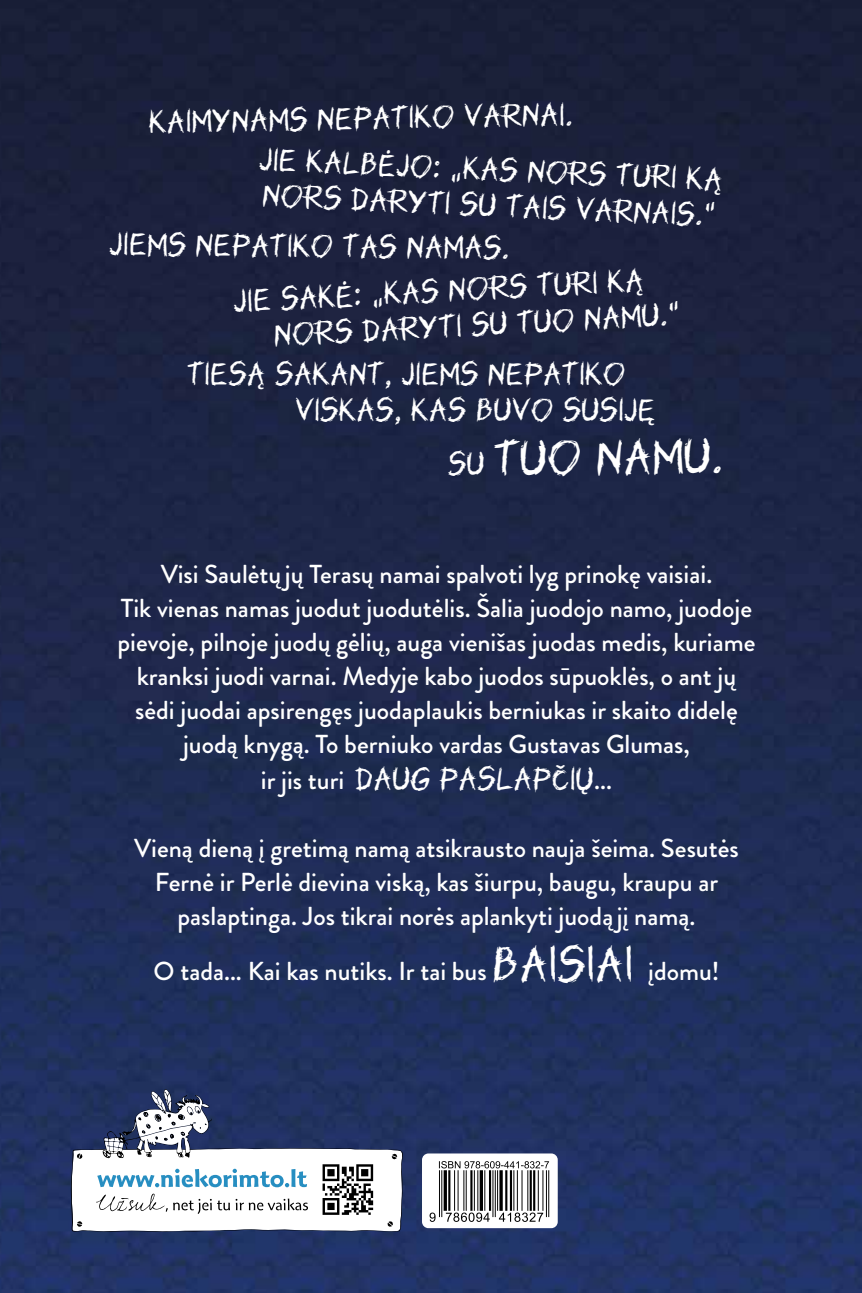
<style>
.page{position:relative;width:862px;height:1293px;background:#fff}
.page>*{position:absolute;margin:0;border:0;box-sizing:border-box;transform-origin:0 0}
.t1{font:39.6px "Unutterable";color:#fff}
.t2{font:500 26px/34px "Brandon Grotesque";color:#fff;text-align:center}
.t3{font:26px/36px "Unutterable";letter-spacing:.03em;color:#fff}
.s1{font-family:"Brandon Grotesque";font-weight:500}
.s2{font-family:"Unutterable";font-weight:400;font-size:39.6px}
</style>
<div class="page">
<img style="left:0;top:0;width:862px;height:1293px">
<svg style="left:71px;top:1088px;width:332px;height:144px"></svg>
<svg style="left:422px;top:1153px;width:136px;height:75px"></svg>
<svg style="left:439px;top:1161px;width:110px;height:7px"></svg>
<svg style="left:429px;top:1212px;width:6px;height:10px"></svg>
<svg style="left:446px;top:1212px;width:44px;height:10px"></svg>
<hr style="left:548px;top:1170px;width:1px;height:47px;background:#000">
<hr style="left:546px;top:1170px;width:1px;height:47px;background:#000">
<hr style="left:542px;top:1170px;width:1px;height:40px;background:#000">
<hr style="left:538px;top:1170px;width:1px;height:40px;background:#000">
<hr style="left:533px;top:1170px;width:2px;height:40px;background:#000">
<hr style="left:530px;top:1170px;width:2px;height:40px;background:#000">
<hr style="left:527px;top:1170px;width:1px;height:40px;background:#000">
<hr style="left:521px;top:1170px;width:1px;height:40px;background:#000">
<hr style="left:517px;top:1170px;width:1px;height:40px;background:#000">
<hr style="left:513px;top:1170px;width:1px;height:40px;background:#000">
<hr style="left:510px;top:1170px;width:2px;height:40px;background:#000">
<hr style="left:505px;top:1170px;width:2px;height:40px;background:#000">
<svg style="left:499px;top:1170px;width:4px;height:40px"></svg>
<hr style="left:497px;top:1170px;width:1px;height:40px;background:#000">
<hr style="left:495px;top:1170px;width:1px;height:47px;background:#000">
<hr style="left:492px;top:1170px;width:1px;height:47px;background:#000">
<hr style="left:489px;top:1170px;width:2px;height:40px;background:#000">
<hr style="left:484px;top:1170px;width:1px;height:40px;background:#000">
<hr style="left:480px;top:1170px;width:3px;height:40px;background:#000">
<hr style="left:477px;top:1170px;width:1px;height:40px;background:#000">
<hr style="left:474px;top:1170px;width:1px;height:40px;background:#000">
<hr style="left:470px;top:1170px;width:2px;height:40px;background:#000">
<hr style="left:466px;top:1170px;width:1px;height:40px;background:#000">
<hr style="left:463px;top:1170px;width:1px;height:40px;background:#000">
<hr style="left:457px;top:1170px;width:1px;height:40px;background:#000">
<hr style="left:454px;top:1170px;width:1px;height:40px;background:#000">
<hr style="left:448px;top:1170px;width:2px;height:40px;background:#000">
<svg style="left:443px;top:1170px;width:4px;height:40px"></svg>
<hr style="left:441px;top:1170px;width:1px;height:47px;background:#000">
<hr style="left:439px;top:1170px;width:1px;height:47px;background:#000">
<svg style="left:499px;top:1212px;width:44px;height:10px"></svg>
<p class="t3" style="left:149px;top:105px;width:425px;rotate:-1deg">KAIMYNAMS NEPATIKO VARNAI.</p>
<p class="t3" style="left:261px;top:141px;width:465px;rotate:3deg">JIE KALBĖJO: „KAS NORS TURI KĄ<br>NORS DARYTI SU TAIS VARNAIS.“</p>
<p class="t3" style="left:110px;top:229px;width:401px">JIEMS NEPATIKO TAS NAMAS.</p>
<p class="t3" style="left:271px;top:282px;width:408px;text-indent:-39px;rotate:-3deg">JIE SAKĖ: „KAS NORS TURI KĄ<br>NORS DARYTI SU TUO NAMU.“</p>
<p class="t3" style="left:295px;top:357px;width:361px;text-indent:-108px">TIESĄ SAKANT, JIEMS NEPATIKO<br>VISKAS, KAS BUVO SUSIJĘ</p>
<p class="t3" style="left:448px;top:447px;width:37px">SU</p>
<h1 class="t1" style="left:494px;top:438px;width:230px;rotate:-1deg">TUO NAMU.</h1>
<p class="t2" style="left:117px;top:557px;width:639px">Visi Saulėtų jų Terasų namai spalvoti lyg prinokę vaisiai.<br>Tik vienas namas juodut juodutėlis. Šalia juodojo namo, juodoje pievoje, pilnoje juodų gėlių, auga vienišas juodas medis, kuriame kranksi juodi varnai. Medyje kabo juodos sūpuoklės, o ant jų sėdi juodai apsirengęs juodaplaukis berniukas ir skaito didelę juodą knygą. To berniuko vardas Gustavas Glumas,</p>
<p class="t3" style="left:261px;top:762px;width:353px"><span class="s1">ir jis turi</span> DAUG PASLAPČIŲ<span class="s1">...</span></p>
<p class="t2" style="left:134px;top:831px;width:606px">Vieną dieną į gretimą namą atsikrausto nauja šeima. Sesutės<br>Fernė ir Perlė dievina viską, kas šiurpu, baugu, kraupu ar paslaptinga. Jos tikrai norės aplankyti juodą jį namą.</p>
<p class="t2" style="left:153px;top:954px;width:567px">O tada... Kai kas nutiks. Ir tai bus <span class="s2">BAISIAI</span> įdomu!</p>
</div>
